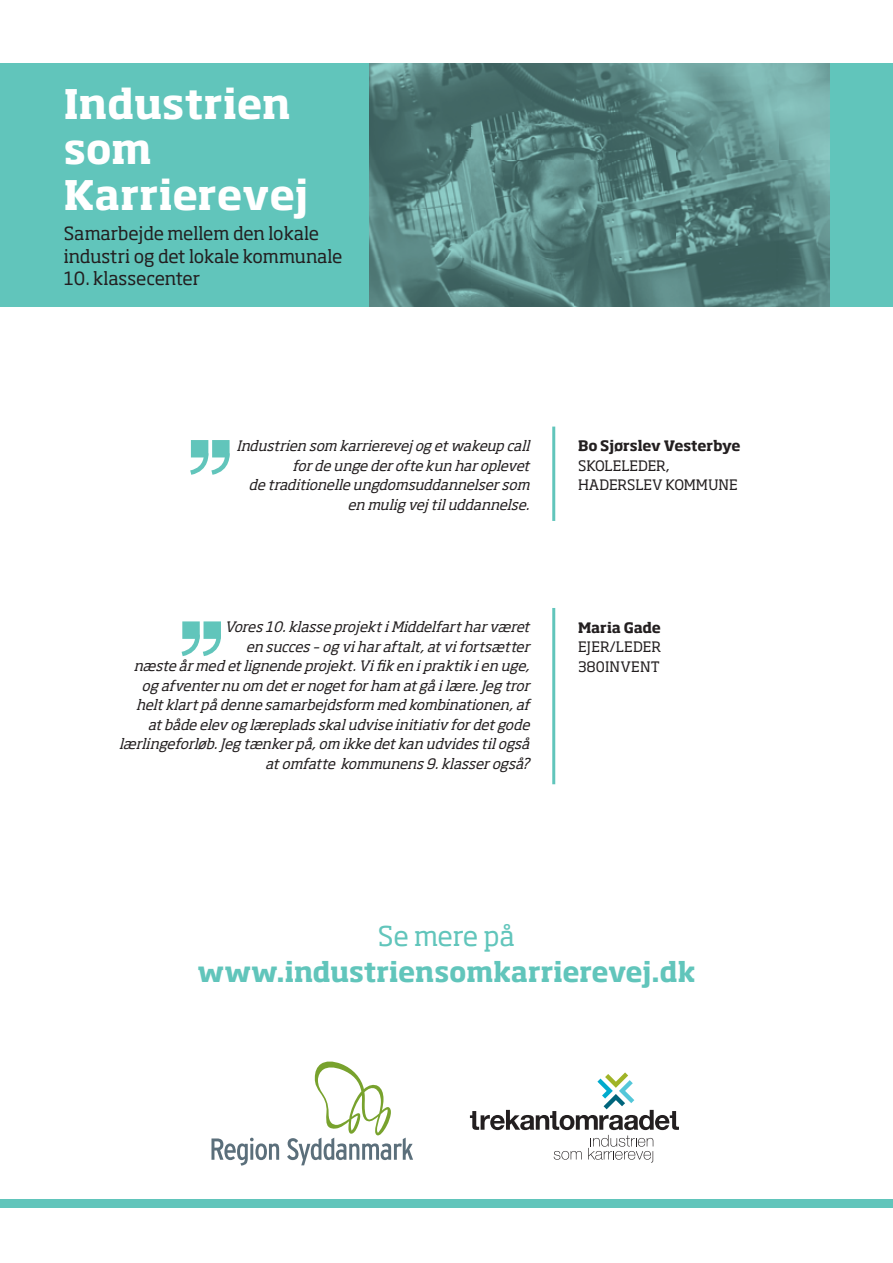
<style>
.page{position:relative;width:893px;height:1263px;background:#fff}
.page>*{position:absolute;margin:0;border:0;box-sizing:border-box;transform-origin:0 0}
.t1{font:700 40.35px/45.3px "Soho Std";letter-spacing:-.005em;color:#fff}
.t2{font:700 27px "Soho Std";letter-spacing:-.005em;color:#61c5bb}
.t3{font:27px "Soho Std";letter-spacing:-.005em;color:#61c5bb}
.t4{font:18px/22.5px "Soho Std";letter-spacing:-.005em;color:#231f20}
.t5{font:italic 14.25px/19.5px "Soho Std";color:#231f20;text-align:right}
.t6{font:14.25px/19.5px "Soho Std";color:#231f20}
.t7{font:700 14.25px "Soho Std";letter-spacing:-.005em;color:#231f20}
</style>
<div class="page">
<div style="left:0;top:64px;width:370px;height:243px;background:#61c5bb"></div>
<div style="left:829px;top:64px;width:64px;height:243px;background:#61c5bb"></div>
<div style="left:0;top:1199px;width:893px;height:9px;background:#61c5bb"></div>
<svg style="left:211px;top:1138px;width:68px;height:27px"></svg>
<svg style="left:287px;top:1061px;width:126px;height:104px"></svg>
<svg style="left:470px;top:1072px;width:209px;height:90px"></svg>
<svg style="left:190px;top:440px;width:40px;height:35px"></svg>
<svg style="left:181px;top:621px;width:40px;height:35px"></svg>
<hr style="left:552px;top:427px;width:3px;height:94px;background:#61c5bb">
<hr style="left:552px;top:608px;width:3px;height:176px;background:#61c5bb">
<img style="left:370px;top:64px;width:459px;height:243px">
<h1 class="t1" style="left:64px;top:80px;width:246px">Industrien som<br>Karrierevej</h1>
<p class="t4" style="left:64px;top:222px;width:280px">Samarbejde mellem den lokale industri og det lokale kommunale</p>
<p class="t4" style="left:64px;top:267px;width:138px">10. klassecenter</p>
<p class="t5" style="left:236px;top:436px;width:299px">Industrien som karrierevej og etwakeup call fordeungederoftekun haroplevet detraditionelleungdomsuddannelsersom en mulig vej tiluddannelse.</p>
<p class="t5" style="left:119px;top:617px;width:416px">Vores10.klasseprojektiMiddelfartharværet<br>en succes–og viharaftalt,atvifortsætter<br>næsteårmed etlignendeprojekt.Vifiken ipraktikien uge, og afventernu om deternogetforham atgå ilære.Jeg tror heltklartpå dennesamarbejdsform med kombinationen,af atbådeelev og lærepladsskaludviseinitiativ fordetgode lærlingeforløb.Jeg tænkerpå,om ikkedetkan udvidestilogså atomfatte kommunens9.klasserogså?</p>
<p class="t7" style="left:578px;top:437px;width:164px">Bo Sjørslev Vesterbye</p>
<p class="t6" style="left:578px;top:455px;width:161px">SKOLELEDER,<br>HADERSLEV KOMMUNE</p>
<p class="t7" style="left:578px;top:618px;width:84px">Maria Gade</p>
<p class="t6" style="left:578px;top:637px;width:85px">EJER/LEDER<br>380INVENT</p>
<h2 class="t3" style="left:378px;top:919px;width:139px">Se mere på</h2>
<h2 class="t2" style="left:198px;top:954px;width:499px">www.industriensomkarrierevej.dk</h2>
</div>
